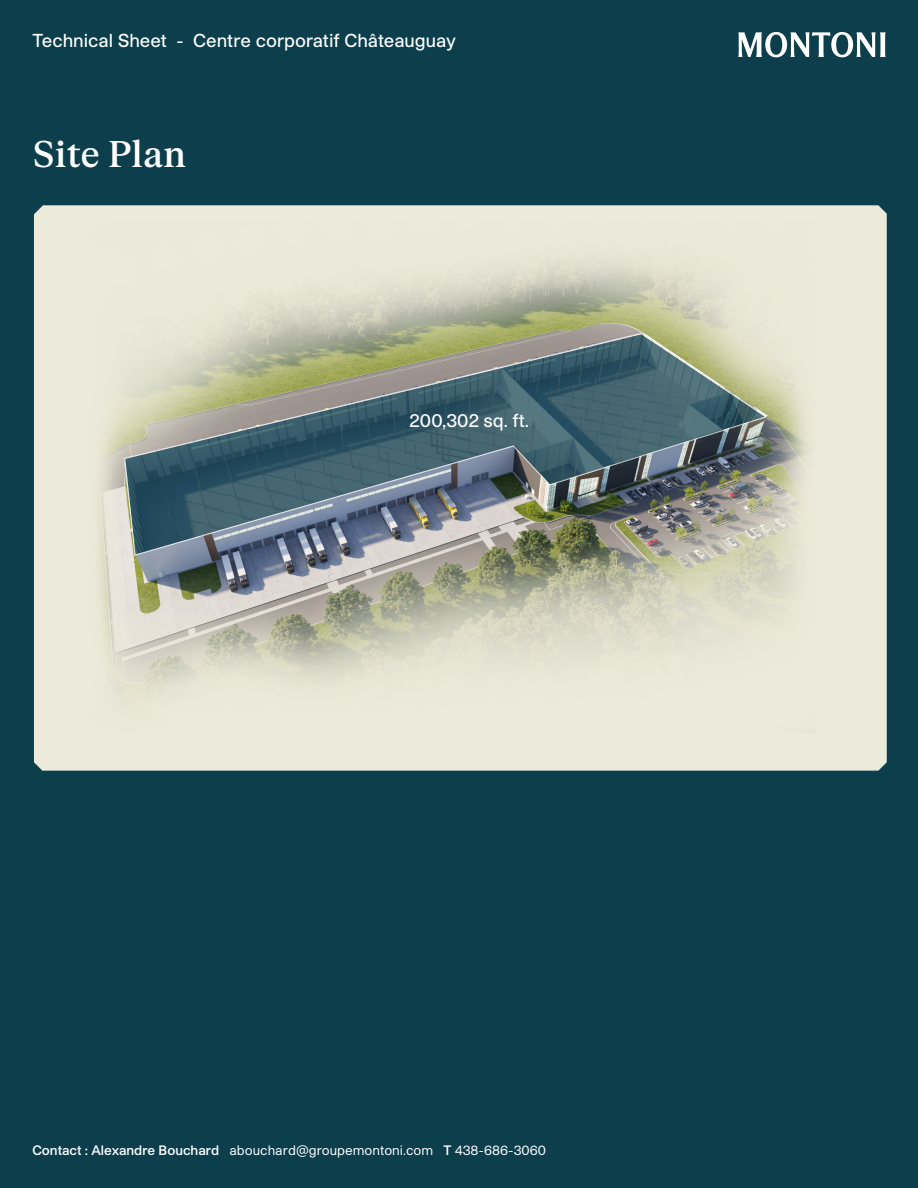
<style>
.page{position:relative;width:918px;height:1188px;background:#0c3e4c}
.page>*{position:absolute;margin:0;border:0;box-sizing:border-box;transform-origin:0 0}
.t1{font:500 36px "FK Roman Standard";color:#fff}
.t2{font:500 18px "Studio Pro";color:#fff}
.t3{font:13.2px "Studio Pro";color:#fff}
.s1{font-weight:600}
</style>
<div class="page">
<svg style="left:738px;top:32px;width:148px;height:25px"></svg>
<div style="left:34px;top:205px;width:853px;height:566px;background:#eceada"></div>
<img style="left:59px;top:222px;width:782px;height:511px">
<img style="left:123px;top:333px;width:646px;height:224px">
<h2 class="t2" style="left:32px;top:28px;width:425px">Technical Sheet - Centre corporatif Châteauguay</h2>
<p class="t1" style="left:32px;top:126px;width:156px">Site Plan</p>
<p class="t2" style="left:409px;top:409px;width:121px">200,302 sq. ft.</p>
<p class="t3" style="left:32px;top:1142px;width:515px"><span class="s1">Contact : Alexandre Bouchard</span> abouchard@groupemontoni.com <span class="s1">T</span> 438-686-3060</p>
</div>
